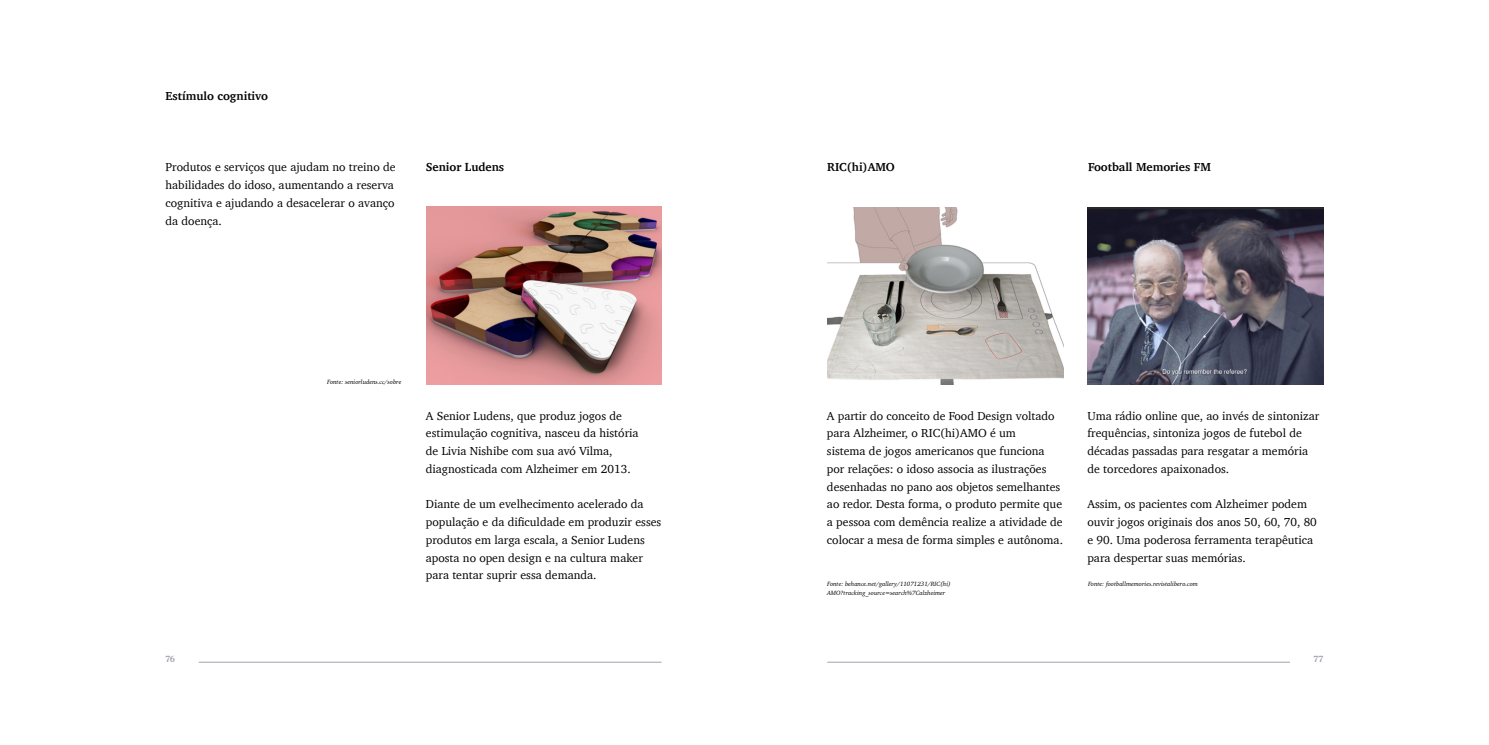
<style>
.page{position:relative;width:1489px;height:745px;background:#fff}
.page>*{position:absolute;margin:0;border:0;box-sizing:border-box;transform-origin:0 0}
.t1{font:11.88px/17.8px "Charter";color:#000}
.t2{font:700 11.88px "Charter";color:#000}
.t3{font:8.75px "F37 Bobby";color:#a4a3b0}
.t4{font:italic 6.25px/9px "Charter";color:#000}
</style>
<div class="page">
<hr style="left:827px;top:661px;width:462px;height:1px;background:#a4a3b0">
<hr style="left:199px;top:661px;width:462px;height:1px;background:#a4a3b0">
<img style="left:426px;top:207px;width:236px;height:177px">
<img style="left:827px;top:207px;width:236px;height:177px">
<img style="left:1087px;top:207px;width:236px;height:177px">
<p class="t2" style="left:165px;top:86px;width:104px">Estímulo cognitivo</p>
<p class="t1" style="left:165px;top:158px;width:231px">Produtos e serviços que ajudam no treino de habilidades do idoso, aumentando a reserva cognitiva e ajudando a desacelerar o avanço da doença.</p>
<p class="t2" style="left:426px;top:157px;width:80px">Senior Ludens</p>
<p class="t2" style="left:827px;top:157px;width:69px">RIC(hi)AMO</p>
<p class="t2" style="left:1087px;top:157px;width:124px">Football Memories FM</p>
<p class="t4" style="left:327px;top:377px;width:76px">Fonte: seniorludens.cc/sobre</p>
<p class="t1" style="left:426px;top:406px;width:214px">A Senior Ludens, que produz jogos de estimulação cognitiva, nasceu da história de Livia Nishibe com sua avó Vilma, diagnosticada com Alzheimer em 2013.</p>
<p class="t1" style="left:426px;top:495px;width:237px">Diante de um evelhecimento acelerado da população e da dificuldade em produzir esses produtos em larga escala, a Senior Ludens aposta no open design e na cultura maker para tentar suprir essa demanda.</p>
<p class="t1" style="left:827px;top:406px;width:237px">A partir do conceito de Food Design voltado para Alzheimer, o RIC(hi)AMO é um<br>sistema de jogos americanos que funciona por relações: o idoso associa as ilustrações desenhadas no pano aos objetos semelhantes ao redor. Desta forma, o produto permite que a pessoa com demência realize a atividade de colocar a mesa de forma simples e autônoma.</p>
<p class="t1" style="left:1087px;top:406px;width:233px">Uma rádio online que, ao invés de sintonizar frequências, sintoniza jogos de futebol de décadas passadas para resgatar a memória de torcedores apaixonados.</p>
<p class="t1" style="left:1087px;top:495px;width:231px">Assim, os pacientes com Alzheimer podem ouvir jogos originais dos anos 50, 60, 70, 80 e 90. Uma poderosa ferramenta terapêutica para despertar suas memórias.</p>
<p class="t4" style="left:827px;top:579px;width:125px">Fonte: behance.net/gallery/11071231/RIC(hi)<br>AMO?tracking_source=search%7Calzheimer</p>
<p class="t4" style="left:1087px;top:579px;width:111px">Fonte: footballmemories.revistalibero.com</p>
<p class="t3" style="left:165px;top:653px;width:11px">76</p>
<p class="t3" style="left:1313px;top:653px;width:11px">77</p>
</div>
